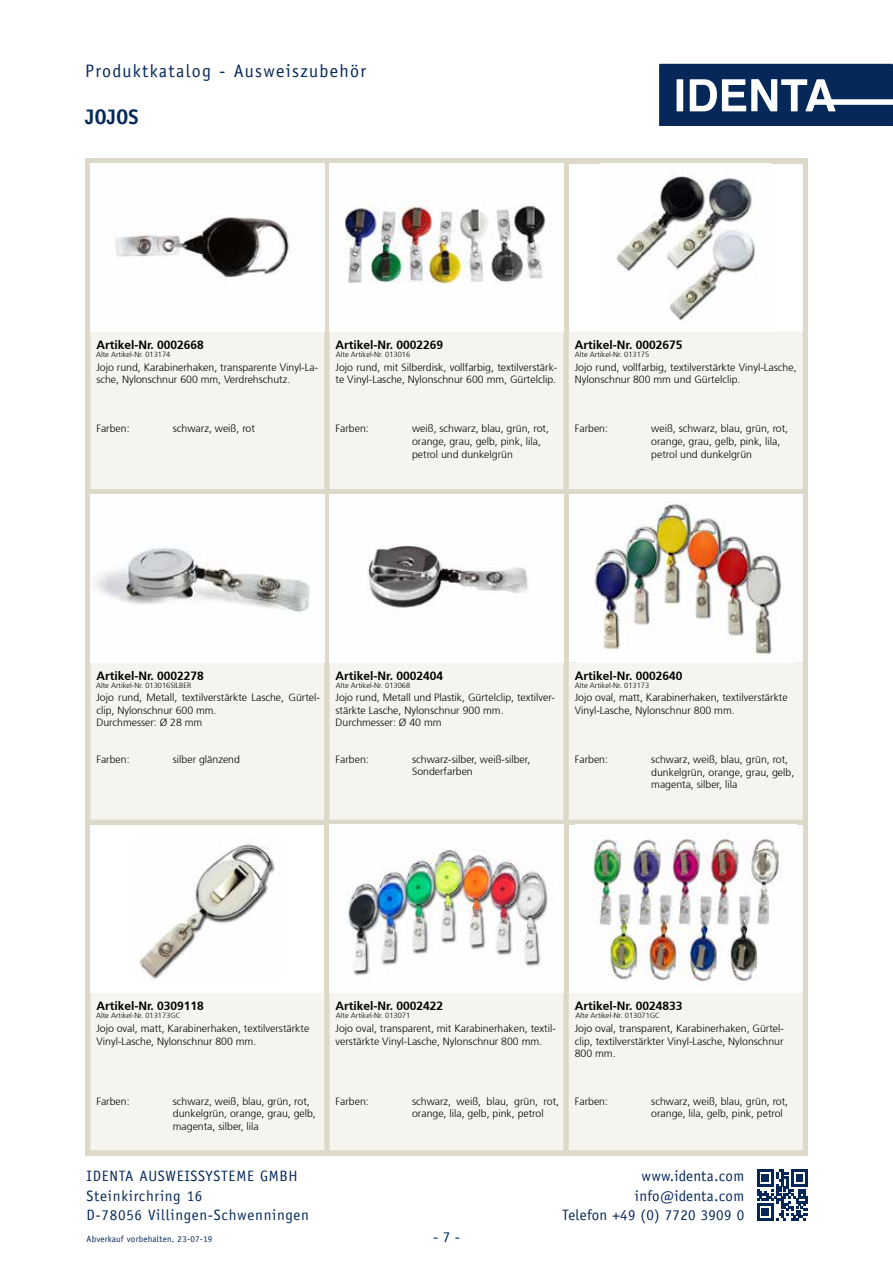
<style>
.page{position:relative;width:893px;height:1263px;background:#fff}
.page>*{position:absolute;margin:0;border:0;box-sizing:border-box;transform-origin:0 0}
.t1{font:700 21px "Officina Sans";color:#052859}
.t2{font:18px "Officina Sans";letter-spacing:.075em;color:#052859}
.t3{font:15px/19.5px "Officina Sans";letter-spacing:.05em;color:#052859}
.t4{font:15px/19.5px "Officina Sans";letter-spacing:.02em;color:#052859;text-align:right}
.t5{font:700 12px "Frutiger";color:#000}
.t6{font:300 10.5px/12.6px "Frutiger";color:#000}
.t7{font:9px "Officina Sans";letter-spacing:.02em;color:#052859}
.t8{font:300 7.5px "Frutiger";color:#000}
</style>
<div class="page">
<div style="left:85px;top:158px;width:723px;height:997px;background:#ddd9c8"></div>
<svg style="left:659px;top:64px;width:234px;height:61px"></svg>
<svg style="left:757px;top:1169px;width:51px;height:51px"></svg>
<div style="left:90px;top:332px;width:234px;height:157px;background:#f5f4ee"></div>
<img style="left:90px;top:164px;width:234px;height:168px">
<div style="left:569px;top:164px;width:234px;height:168px;background:#fff"></div>
<div style="left:569px;top:332px;width:234px;height:157px;background:#f5f4ee"></div>
<img style="left:617px;top:174px;width:139px;height:147px">
<div style="left:330px;top:332px;width:233px;height:157px;background:#f5f4ee"></div>
<img style="left:330px;top:164px;width:233px;height:168px">
<div style="left:90px;top:662px;width:234px;height:158px;background:#f5f4ee"></div>
<img style="left:90px;top:494px;width:234px;height:168px">
<div style="left:569px;top:494px;width:234px;height:168px;background:#fff"></div>
<div style="left:569px;top:662px;width:234px;height:158px;background:#f5f4ee"></div>
<img style="left:594px;top:501px;width:188px;height:154px">
<div style="left:330px;top:662px;width:233px;height:158px;background:#f5f4ee"></div>
<img style="left:330px;top:494px;width:233px;height:168px">
<div style="left:90px;top:825px;width:234px;height:168px;background:#fff"></div>
<div style="left:90px;top:993px;width:234px;height:157px;background:#f5f4ee"></div>
<img style="left:139px;top:844px;width:136px;height:135px">
<div style="left:330px;top:993px;width:233px;height:157px;background:#f5f4ee"></div>
<img style="left:330px;top:825px;width:233px;height:168px">
<div style="left:569px;top:825px;width:234px;height:168px;background:#fff"></div>
<div style="left:569px;top:993px;width:234px;height:157px;background:#f5f4ee"></div>
<img style="left:592px;top:839px;width:189px;height:146px">
<h2 class="t2" style="left:85px;top:60px;width:283px">Produktkatalog - Ausweiszubehör</h2>
<h1 class="t1" style="left:85px;top:104px;width:55px">JOJOS</h1>
<p class="t5" style="left:96px;top:338px;width:109px">Artikel-Nr. 0002668</p>
<p class="t6" style="left:96px;top:361px;width:223px">Jojo rund, Karabinerhaken, transparente Vinyl-La&shy;sche, Nylonschnur 600 mm, Verdrehschutz.</p>
<p class="t6" style="left:96px;top:422px;width:35px">Farben:</p>
<p class="t6" style="left:173px;top:422px;width:84px">schwarz, weiß, rot</p>
<p class="t5" style="left:336px;top:338px;width:109px">Artikel-Nr. 0002269</p>
<p class="t6" style="left:336px;top:361px;width:223px">Jojo rund, mit Silberdisk, vollfarbig, textilverstärk&shy;te Vinyl-Lasche, Nylonschnur 600 mm, Gürtelclip.</p>
<p class="t6" style="left:336px;top:422px;width:35px">Farben:</p>
<p class="t6" style="left:412px;top:422px;width:138px">weiß, schwarz, blau, grün, rot, orange, grau, gelb, pink, lila, petrol und dunkelgrün</p>
<p class="t5" style="left:575px;top:338px;width:109px">Artikel-Nr. 0002675</p>
<p class="t6" style="left:575px;top:361px;width:223px">Jojo rund, vollfarbig, textilverstärkte Vinyl-Lasche,<br>Nylonschnur 800 mm und Gürtelclip.</p>
<p class="t6" style="left:575px;top:422px;width:35px">Farben:</p>
<p class="t6" style="left:651px;top:422px;width:138px">weiß, schwarz, blau, grün, rot, orange, grau, gelb, pink, lila, petrol und dunkelgrün</p>
<p class="t8" style="left:96px;top:350px;width:76px">Alte Artikel-Nr. 013174</p>
<p class="t8" style="left:336px;top:350px;width:76px">Alte Artikel-Nr. 013016</p>
<p class="t8" style="left:575px;top:350px;width:76px">Alte Artikel-Nr. 013175</p>
<p class="t5" style="left:96px;top:668px;width:109px">Artikel-Nr. 0002278</p>
<p class="t6" style="left:96px;top:691px;width:225px">Jojo rund, Metall, textilverstärkte Lasche, Gürtel&shy;clip, Nylonschnur 600 mm.<br>Durchmesser: Ø 28 mm</p>
<p class="t6" style="left:96px;top:753px;width:35px">Farben:</p>
<p class="t6" style="left:173px;top:753px;width:69px">silber glänzend</p>
<p class="t5" style="left:336px;top:668px;width:109px">Artikel-Nr. 0002404</p>
<p class="t6" style="left:336px;top:691px;width:221px">Jojo rund, Metall und Plastik, Gürtelclip, textilver&shy;stärkte Lasche, Nylonschnur 900 mm.<br>Durchmesser: Ø 40 mm</p>
<p class="t6" style="left:336px;top:753px;width:35px">Farben:</p>
<p class="t6" style="left:412px;top:753px;width:120px">schwarz-silber, weiß-silber,<br>Sonderfarben</p>
<p class="t5" style="left:575px;top:668px;width:109px">Artikel-Nr. 0002640</p>
<p class="t6" style="left:575px;top:691px;width:214px">Jojo oval, matt, Karabinerhaken, textilverstärkte<br>Vinyl-Lasche, Nylonschnur 800 mm.</p>
<p class="t6" style="left:575px;top:753px;width:35px">Farben:</p>
<p class="t6" style="left:651px;top:753px;width:144px">schwarz, weiß, blau, grün, rot, dunkelgrün, orange, grau, gelb, magenta, silber, lila</p>
<p class="t8" style="left:96px;top:681px;width:97px">Alte Artikel-Nr. 013016SILBER</p>
<p class="t8" style="left:336px;top:681px;width:76px">Alte Artikel-Nr. 013068</p>
<p class="t8" style="left:575px;top:681px;width:76px">Alte Artikel-Nr. 013173</p>
<p class="t5" style="left:96px;top:999px;width:109px">Artikel-Nr. 0309118</p>
<p class="t6" style="left:96px;top:1022px;width:214px">Jojo oval, matt, Karabinerhaken, textilverstärkte<br>Vinyl-Lasche, Nylonschnur 800 mm.</p>
<p class="t5" style="left:336px;top:999px;width:109px">Artikel-Nr. 0002422</p>
<p class="t6" style="left:336px;top:1022px;width:222px">Jojo oval, transparent, mit Karabinerhaken, textil&shy;verstärkte Vinyl-Lasche, Nylonschnur 800 mm.</p>
<p class="t5" style="left:575px;top:999px;width:109px">Artikel-Nr. 0024833</p>
<p class="t6" style="left:575px;top:1022px;width:211px;text-align:justify">Jojo oval, transparent, Karabinerhaken, Gürtel&shy;clip, textilverstärkter Vinyl-Lasche, Nylonschnur 800 mm.</p>
<p class="t6" style="left:575px;top:1095px;width:35px">Farben:</p>
<p class="t6" style="left:651px;top:1095px;width:138px">schwarz, weiß, blau, grün, rot, orange, lila, gelb, pink, petrol</p>
<p class="t8" style="left:96px;top:1011px;width:86px">Alte Artikel-Nr. 013173GC</p>
<p class="t8" style="left:336px;top:1011px;width:76px">Alte Artikel-Nr. 013071</p>
<p class="t8" style="left:576px;top:1011px;width:86px">Alte Artikel-Nr. 013071GC</p>
<p class="t6" style="left:96px;top:1095px;width:35px">Farben:</p>
<p class="t6" style="left:173px;top:1095px;width:144px">schwarz, weiß, blau, grün, rot, dunkelgrün, orange, grau, gelb, magenta, silber, lila</p>
<p class="t6" style="left:336px;top:1095px;width:35px">Farben:</p>
<p class="t6" style="left:412px;top:1095px;width:149px">schwarz, weiß, blau, grün, rot, orange, lila, gelb, pink, petrol</p>
<h3 class="t3" style="left:86px;top:1167px;width:224px">IDENTA AUSWEISSYSTEME GMBH<br>Steinkirchring 16<br>D-78056 Villingen-Schwenningen</h3>
<p class="t7" style="left:87px;top:1233px;width:127px">Abverkauf vorbehalten. 23-07-19</p>
<h3 class="t3" style="left:433px;top:1227px;width:28px">- 7 -</h3>
<h3 class="t4" style="left:562px;top:1167px;width:183px">www.identa.com info@identa.com<br>Telefon +49 (0) 7720 3909 0</h3>
</div>
